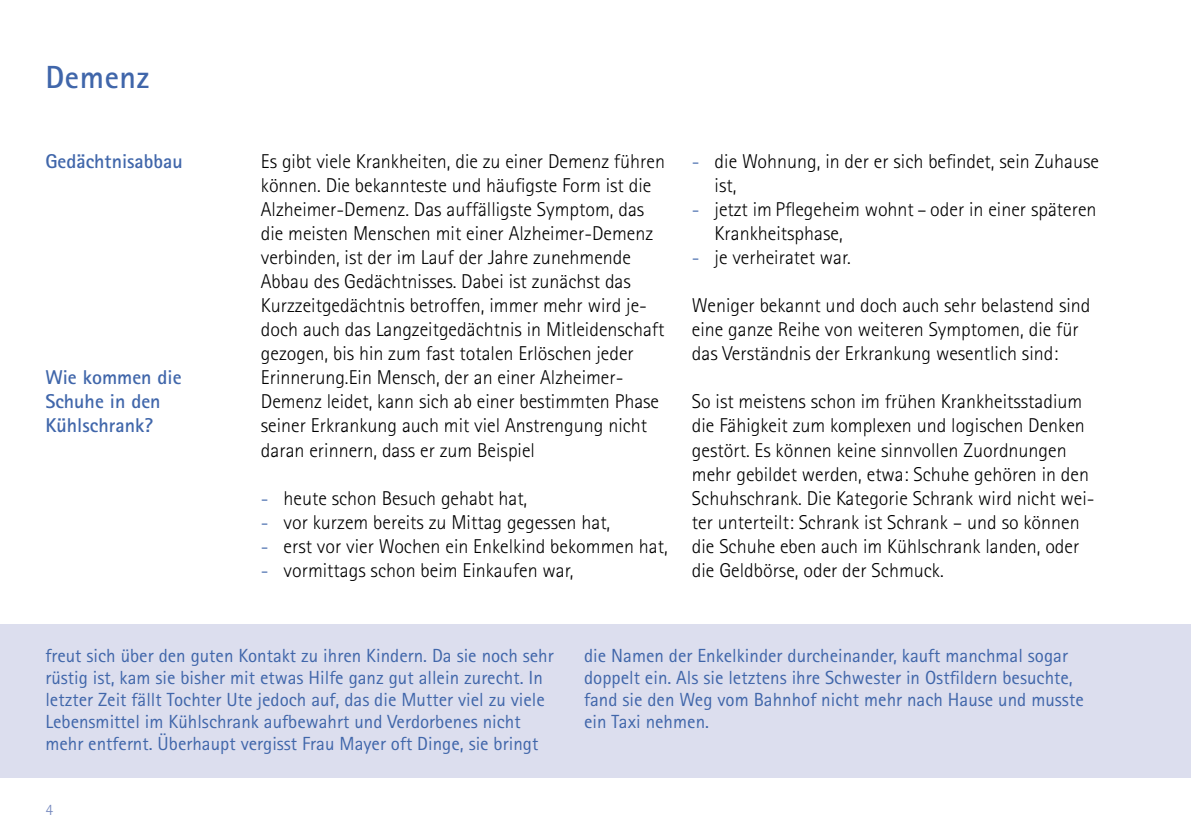
<style>
.page{position:relative;width:1191px;height:840px;background:#fff}
.page>*{position:absolute;margin:0;border:0;box-sizing:border-box;transform-origin:0 0}
.t1{font:700 32px "Rotis Sans Serif";letter-spacing:.02em;color:#4066aa}
.t2{font:300 20px/24px "Rotis Sans Serif";color:#000}
.t3{font:700 20px/24px "Rotis Sans Serif";color:#4066aa}
.t4{font:19px/22px "Rotis Sans Serif";color:#4066aa}
.t5{font:300 16px "Rotis Sans Serif";color:#7588be}
.s1{color:#4066aa}
</style>
<div class="page">
<div style="left:0;top:624px;width:1191px;height:153px;background:#dcdeee"></div>
<h1 class="t1" style="left:45px;top:57px;width:105px">Demenz</h1>
<p class="t3" style="left:45px;top:149px;width:139px">Gedächtnisabbau</p>
<p class="t2" style="left:261px;top:149px;width:406px">Es gibt viele Krankheiten, die zu einer Demenz führen können. Die bekannteste und häufigste Form ist die Alzheimer-Demenz. Das auffälligste Symptom, das die meisten Menschen mit einer Alzheimer-Demenz verbinden, ist der im Lauf der Jahre zunehmende Abbau des Gedächtnisses. Dabei ist zunächst das Kurzzeitgedächtnis betroffen, immer mehr wird je&shy;doch auch das Langzeitgedächtnis in Mitleidenschaft gezogen, bis hin zum fast totalen Erlöschen jeder Erinnerung.Ein Mensch, der an einer Alzheimer-Demenz leidet, kann sich ab einer bestimmten Phase seiner Erkrankung auch mit viel Anstrengung nicht daran erinnern, dass er zum Beispiel</p>
<p class="t2" style="left:261px;top:485px;width:268px"><span class="s1">-</span> heute schon Besuch gehabt hat,</p>
<p class="t2" style="left:261px;top:509px;width:351px"><span class="s1">-</span> vor kurzem bereits zu Mittag gegessen hat,</p>
<p class="t2" style="left:261px;top:533px;width:408px"><span class="s1">-</span> erst vor vier Wochen ein Enkelkind bekommen hat,</p>
<p class="t2" style="left:261px;top:557px;width:314px"><span class="s1">-</span> vormittags schon beim Einkaufen war,</p>
<p class="t3" style="left:45px;top:365px;width:138px">Wie kommen die<br>Schuhe in den<br>Kühlschrank?</p>
<p class="t2" style="left:714px;top:149px;width:386px;text-indent:-23px"><span class="s1">-</span> die Wohnung, in der er sich befindet, sein Zuhause ist,</p>
<p class="t2" style="left:714px;top:197px;width:383px;text-indent:-23px"><span class="s1">-</span> jetzt im Pflegeheim wohnt – oder in einer späteren<br>Krankheitsphase,</p>
<p class="t2" style="left:692px;top:245px;width:160px"><span class="s1">-</span> je verheiratet war.</p>
<p class="t2" style="left:692px;top:293px;width:400px">Weniger bekannt und doch auch sehr belastend sind eine ganze Reihe von weiteren Symptomen, die für das Verständnis der Erkrankung wesentlich sind:</p>
<p class="t2" style="left:692px;top:389px;width:404px">So ist meistens schon im frühen Krankheitsstadium die Fähigkeit zum komplexen und logischen Denken gestört. Es können keine sinnvollen Zuordnungen mehr gebildet werden, etwa: Schuhe gehören in den Schuhschrank. Die Kategorie Schrank wird nicht wei&shy;ter unterteilt: Schrank ist Schrank – und so können die Schuhe eben auch im Kühlschrank landen, oder die Geldbörse, oder der Schmuck.</p>
<p class="t4" style="left:45px;top:643px;width:510px">freut sich über den guten Kontakt zu ihren Kindern. Da sie noch sehr rüstig ist, kam sie bisher mit etwas Hilfe ganz gut allein zurecht. In letzter Zeit fällt Tochter Ute jedoch auf, das die Mutter viel zu viele Lebensmittel im Kühlschrank aufbewahrt und Verdorbenes nicht mehr entfernt. Überhaupt vergisst Frau Mayer oft Dinge, sie bringt</p>
<p class="t4" style="left:584px;top:643px;width:501px">die Namen der Enkelkinder durcheinander, kauft manchmal sogar doppelt ein. Als sie letztens ihre Schwester in Ostfildern besuchte, fand sie den Weg vom Bahnhof nicht mehr nach Hause und musste ein Taxi nehmen.</p>
<p class="t5" style="left:45px;top:799px;width:9px">4</p>
</div>
